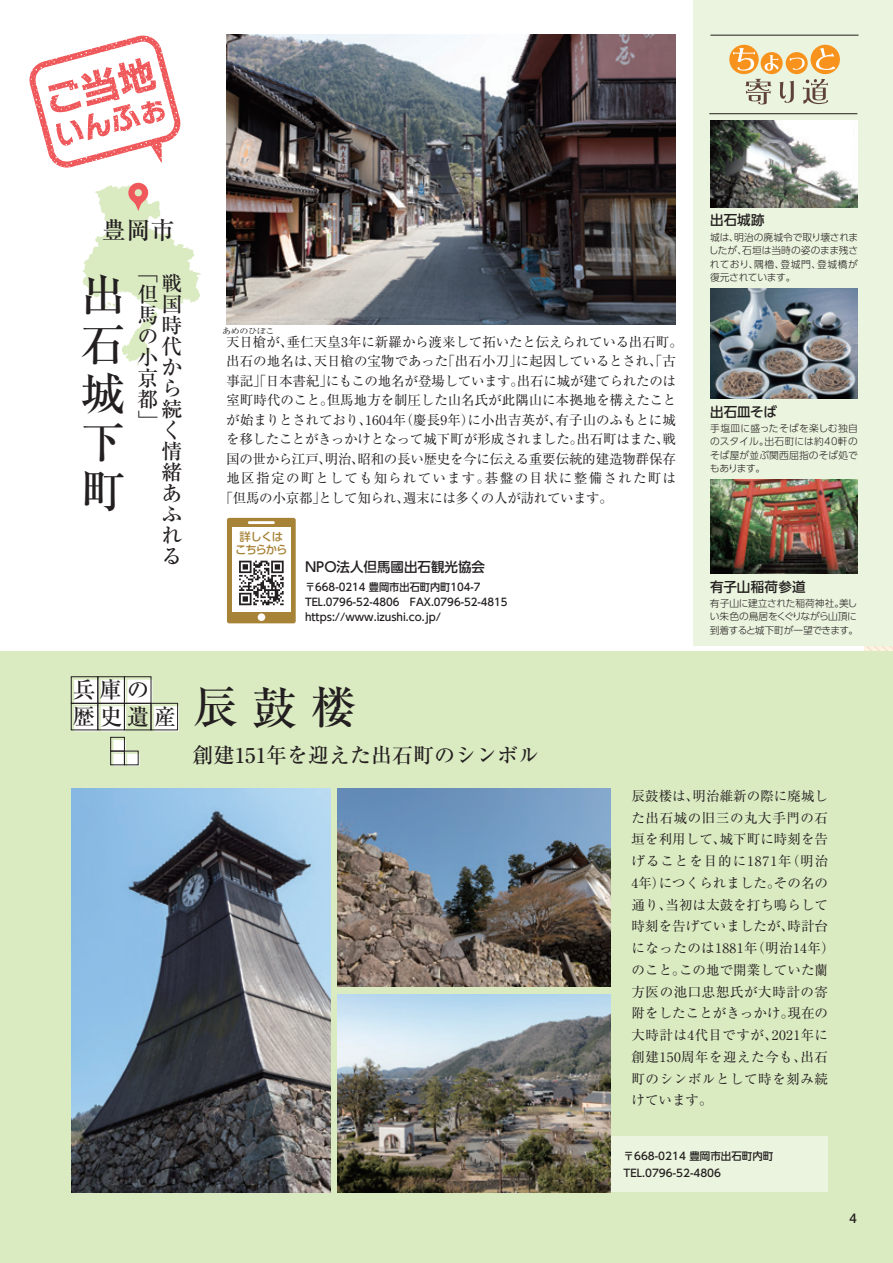
<style>
.page{position:relative;width:893px;height:1263px;background:#fff}
.page>*{position:absolute;margin:0;border:0;box-sizing:border-box;transform-origin:0 0}
.t1{font:500 45px/48.9px "Ryumin";color:#231f20;text-align:justify}
.t2{font:500 24px "Ryumin";color:#231f20}
.t3{font:500 22.5px/27px "Ryumin";letter-spacing:.2em;color:#231f20}
.t4{font:500 21px/21px "Ryumin";color:#231f20;text-align:justify}
.t5{font:13.5px/19.5px "Ryumin";letter-spacing:.005em;color:#231f20}
.t6{font:13.5px/21.8px "Ryumin";letter-spacing:.035em;color:#231f20}
.t7{font:500 13.5px "UD Shin Go Pro";color:#231f20}
.t8{font:500 13.5px "UD Shin Go Pro";letter-spacing:.02em;color:#231f20}
.t9{font:700 13.5px "Futo Go B101";color:#231f20}
.t10{font:500 11.4px/13.4px "UD Shin Go Pro";letter-spacing:-.09em;color:#a78337;text-align:center}
.t11{font:500 10.5px/15px "UD Shin Go Pro";color:#231f20}
.t12{font:300 9.75px/13.5px "UD Shin Go Pro";letter-spacing:-.01em;color:#231f20;text-align:justify}
.t13{font:300 9.75px/13.5px "UD Shin Go Pro";letter-spacing:-.03em;color:#231f20}
.t14{font:8.1px "Ryumin";letter-spacing:-.03em;color:#231f20;scale:1.11 1}
</style>
<div class="page">
<div style="left:693px;top:0;width:200px;height:645px;background:#ebf4de"></div>
<div style="left:0;top:651px;width:893px;height:612px;background:#daeac1"></div>
<div style="left:610px;top:1136px;width:217px;height:56px;background:#ebf4de"></div>
<div style="left:112px;top:752px;width:15px;height:15px;background:#fff;border:2px solid #daeac1"></div>
<div style="left:112px;top:738px;width:15px;height:16px;background:#fff;border:2px solid #daeac1"></div>
<div style="left:126px;top:752px;width:15px;height:15px;background:#fff;border:2px solid #daeac1"></div>
<div style="left:126px;top:705px;width:28px;height:28px;background:#daeac1;border:2px solid #daeac1"></div>
<div style="left:73px;top:678px;width:28px;height:28px;background:#fff;border:2px solid #daeac1"></div>
<div style="left:99px;top:678px;width:28px;height:28px;background:#fff;border:2px solid #daeac1"></div>
<div style="left:126px;top:678px;width:28px;height:28px;background:#fff;border:2px solid #daeac1"></div>
<div style="left:73px;top:705px;width:28px;height:28px;background:#fff;border:2px solid #daeac1"></div>
<div style="left:99px;top:705px;width:28px;height:28px;background:#fff;border:2px solid #daeac1"></div>
<div style="left:152px;top:705px;width:29px;height:28px;background:#fff;border:2px solid #daeac1"></div>
<img style="left:227px;top:34px;width:449px;height:291px">
<img style="left:338px;top:789px;width:272px;height:197px">
<img style="left:338px;top:995px;width:272px;height:197px">
<img style="left:71px;top:789px;width:259px;height:403px">
<div style="left:227px;top:518px;width:69px;height:105px;background:#a78337;border-radius:2px"></div>
<div style="left:232px;top:527px;width:58px;height:84px;background:#fff"></div>
<svg style="left:239px;top:561px;width:45px;height:44px"></svg>
<hr style="left:248px;top:521px;width:27px;height:3px;background:#fff">
<div style="left:258px;top:613px;width:7px;height:8px;background:#fff;border-radius:50%"></div>
<img style="left:711px;top:479px;width:146px;height:94px">
<hr style="left:710px;top:35px;width:148px;height:1px;background:#231f20">
<hr style="left:709px;top:113px;width:148px;height:1px;background:#231f20">
<svg style="left:29px;top:35px;width:152px;height:133px"></svg>
<img style="left:710px;top:289px;width:148px;height:110px">
<img style="left:710px;top:120px;width:148px;height:87px">
<div style="left:124px;top:703px;width:27px;height:27px;border:1px solid #231f20"></div>
<div style="left:71px;top:676px;width:27px;height:27px;border:1px solid #231f20"></div>
<div style="left:98px;top:676px;width:27px;height:27px;border:1px solid #231f20"></div>
<div style="left:124px;top:676px;width:27px;height:27px;border:1px solid #231f20"></div>
<div style="left:110px;top:751px;width:15px;height:14px;border:1px solid #231f20"></div>
<div style="left:110px;top:737px;width:15px;height:14px;border:1px solid #231f20"></div>
<div style="left:124px;top:751px;width:14px;height:14px;border:1px solid #231f20"></div>
<div style="left:71px;top:703px;width:27px;height:27px;border:1px solid #231f20"></div>
<div style="left:98px;top:703px;width:27px;height:27px;border:1px solid #231f20"></div>
<div style="left:151px;top:703px;width:27px;height:27px;border:1px solid #231f20"></div>
<svg style="left:729px;top:45px;width:30px;height:29px"></svg>
<div style="left:810px;top:45px;width:30px;height:29px;background:#f7931d;border-radius:50%"></div>
<svg style="left:761px;top:52px;width:22px;height:22px"></svg>
<svg style="left:786px;top:52px;width:22px;height:22px"></svg>
<svg style="left:745px;top:79px;width:26px;height:25px"></svg>
<svg style="left:779px;top:81px;width:15px;height:22px"></svg>
<svg style="left:803px;top:79px;width:25px;height:25px"></svg>
<svg style="left:733px;top:48px;width:22px;height:23px"></svg>
<svg style="left:816px;top:48px;width:19px;height:22px"></svg>
<svg style="left:765px;top:55px;width:13px;height:16px"></svg>
<svg style="left:790px;top:58px;width:15px;height:12px"></svg>
<svg style="left:83px;top:183px;width:118px;height:182px"></svg>
<h2 class="t2" style="left:102px;top:215px;width:74px">豊岡市</h2>
<h1 class="t1" style="left:81px;top:270px;width:44px">出石城下町</h1>
<h3 class="t4" style="left:137px;top:262px;width:22px">「但馬の小京都」</h3>
<h3 class="t4" style="left:161px;top:272px;width:22px;text-align:left">戦国時代から続く情緒あふれる</h3>
<p class="t14" style="left:222px;top:326px;width:49px">あめのひぼこ</p>
<p class="t5" style="left:226px;top:332px;width:458px">天日槍が、垂仁天皇3年に新羅から渡来して拓いたと伝えられている出石町。出石の地名は、天日槍の宝物であった「出石小刀」に起因しているとされ、｢古事記｣｢日本書紀｣にもこの地名が登場しています。出石に城が建てられたのは室町時代のこと。但馬地方を制圧した山名氏が此隅山に本拠地を構えたことが始まりとされており、1604年（慶長9年）に小出吉英が、有子山のふもとに城を移したことがきっかけとなって城下町が形成されました。出石町はまた、戦国の世から江戸、明治、昭和の長い歴史を今に伝える重要伝統的建造物群保存地区指定の町としても知られています。碁盤の目状に整備された町は｢但馬の小京都｣として知られ、週末には多くの人が訪れています。</p>
<p class="t10" style="left:235px;top:529px;width:54px">詳しくはこちらから</p>
<p class="t7" style="left:305px;top:556px;width:182px">NPO法人但馬國出石観光協会</p>
<p class="t11" style="left:305px;top:579px;width:204px">〒668-0214 豊岡市出石町内町104-7<br>TEL.0796-52-4806　FAX.0796-52-4815 https://www.izushi.co.jp/</p>
<p class="t7" style="left:710px;top:209px;width:56px">出石城跡</p>
<p class="t12" style="left:709px;top:230px;width:151px">城は、明治の廃城令で取り壊されましたが、石垣は当時の姿のまま残されており、隅櫓、登城門、登城橋が復元されています。</p>
<p class="t7" style="left:710px;top:400px;width:68px">出石皿そば</p>
<p class="t12" style="left:710px;top:421px;width:150px">手塩皿に盛ったそばを楽しむ独自のスタイル。出石町には約40軒のそば屋が並ぶ関西屈指のそば処でもあります。</p>
<p class="t8" style="left:710px;top:576px;width:97px">有子山稲荷参道</p>
<p class="t13" style="left:710px;top:596px;width:150px">有子山に建立された稲荷神社。美しい朱色の鳥居をくぐりながら山頂に到着すると城下町が一望できます。</p>
<h3 class="t3" style="left:73px;top:676px;width:105px">兵庫の歴史遺産</h3>
<h1 class="t1" style="left:193px;top:682px;width:165px">辰鼓楼</h1>
<h3 class="t4" style="left:193px;top:744px;width:348px">創建151年を迎えた出石町のシンボル</h3>
<p class="t6" style="left:632px;top:785px;width:205px">辰鼓楼は、明治維新の際に廃城した出石城の旧三の丸大手門の石垣を利用して、城下町に時刻を告げることを目的に1871年（明治<br>4年）につくられました。その名の通り、当初は太鼓を打ち鳴らして時刻を告げていましたが、時計台になったのは1881年（明治14年）のこと。この地で開業していた蘭方医の池口忠恕氏が大時計の寄附をしたことがきっかけ。現在の大時計は4代目ですが、2021年に創建150周年を迎えた今も、出石町のシンボルとして時を刻み続けています。</p>
<p class="t11" style="left:624px;top:1147px;width:151px;line-height:16.5px">〒668-0214 豊岡市出石町内町<br>TEL.0796-52-4806</p>
<p class="t9" style="left:849px;top:1210px;width:9px">4</p>
</div>
